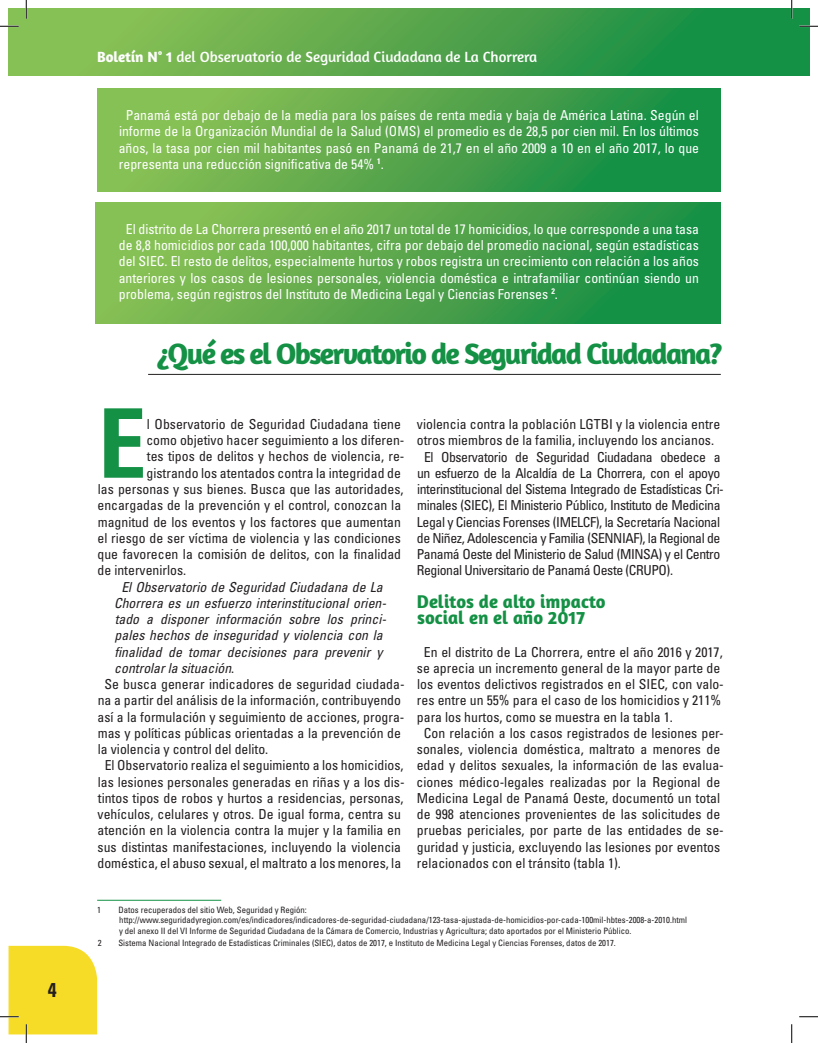
<style>
.page{position:relative;width:818px;height:1043px;background:#fff}
.page>*{position:absolute;margin:0;border:0;box-sizing:border-box;transform-origin:0 0}
.t1{font:700 condensed 96px "Univers LT Std";color:#149145}
.t2{font:700 30px "Amaranth";letter-spacing:-.06em;color:#149145}
.t3{font:700 condensed 20px "Univers LT Std";color:#231f20}
.t4{font:700 18.75px/16.2px "Amaranth";color:#149145}
.t5{font:15px "Amaranth";color:#fff}
.t6{font:condensed 13.75px "Univers LT Std";color:#231f20}
.t7{font:condensed 13.75px/16.2px "Univers LT Std";color:#fff;text-align:justify}
.t8{font:condensed 13.75px "Univers LT Std";letter-spacing:-.03em;color:#231f20}
.t9{font:italic condensed 13.75px "Univers LT Std";color:#231f20}
.t10{font:condensed 8.75px/10.5px "Univers LT Std";color:#231f20}
.s1{font-weight:700}
.s2{font-style:normal}
</style>
<div class="page">
<svg style="left:9px;top:9px;width:782px;height:67px;background:#52a64c"></svg>
<div style="left:792px;top:9px;width:17px;height:67px;background:#149145"></div>
<svg style="left:97px;top:88px;width:623px;height:104px;background:#53a64c"></svg>
<svg style="left:95px;top:203px;width:625px;height:120px;background:#53a64c"></svg>
<hr style="left:148px;top:374px;width:572px;height:1px;background:#231f20">
<hr style="left:97px;top:900px;width:124px;height:1px;background:#149145">
<svg style="left:0;top:25px;width:19px;height:2px"></svg>
<svg style="left:799px;top:25px;width:19px;height:2px"></svg>
<svg style="left:799px;top:1016px;width:19px;height:1px"></svg>
<svg style="left:25px;top:0;width:2px;height:19px"></svg>
<svg style="left:0;top:945px;width:97px;height:97px"></svg>
<svg style="left:790px;top:0;width:2px;height:19px"></svg>
<svg style="left:791px;top:1024px;width:1px;height:18px"></svg>
<h3 class="t3" style="left:48px;top:978px;width:10px">4</h3>
<p class="t5" style="left:97px;top:48px;width:441px"><span class="s1">Boletín N° 1</span> del Observatorio de Seguridad Ciudadana de La Chorrera</p>
<p class="t7" style="left:119px;top:107px;width:582px;text-indent:7px">Panamá está por debajo de la media para los países de renta media y baja de América Latina. Según el informe de la Organización Mundial de la Salud (OMS) el promedio es de 28,5 por cien mil. En los últimos años, la tasa por cien mil habitantes pasó en Panamá de 21,7 en el año 2009 a 10 en el año 2017, lo que representa una reducción significativa de 54% <sup>1</sup>.</p>
<p class="t7" style="left:119px;top:221px;width:582px;text-indent:7px">El distrito de La Chorrera presentó en el año 2017 un total de 17 homicidios, lo que corresponde a una tasa de 8,8 homicidios por cada 100,000 habitantes, cifra por debajo del promedio nacional, según estadísticas del SIEC. El resto de delitos, especialmente hurtos y robos registra un crecimiento con relación a los años anteriores y los casos de lesiones personales, violencia doméstica e intrafamiliar continúan siendo un problema, según registros del Instituto de Medicina Legal y Ciencias Forenses <sup>2</sup>.</p>
<h2 class="t2" style="left:156px;top:334px;width:568px">¿Qué es el Observatorio de Seguridad Ciudadana?</h2>
<h1 class="t1" style="left:98px;top:384px;width:50px">E</h1>
<p class="t6" style="left:147px;top:415px;width:255px">l Observatorio de Seguridad Ciudadana tiene</p>
<p class="t6" style="left:146px;top:431px;width:259px">como objetivo hacer seguimiento a los diferen-</p>
<p class="t6" style="left:147px;top:448px;width:259px">tes tipos de delitos y hechos de violencia, re-</p>
<p class="t6" style="left:146px;top:464px;width:256px">gistrando los atentados contra la integridad de</p>
<p class="t6" style="left:98px;top:480px;width:307px">las personas y sus bienes. Busca que las autoridades,</p>
<p class="t6" style="left:97px;top:496px;width:305px">encargadas de la prevención y el control, conozcan la</p>
<p class="t6" style="left:98px;top:513px;width:304px">magnitud de los eventos y los factores que aumentan</p>
<p class="t6" style="left:97px;top:529px;width:305px">el riesgo de ser víctima de violencia y las condiciones</p>
<p class="t6" style="left:97px;top:545px;width:305px">que favorecen la comisión de delitos, con la finalidad</p>
<p class="t6" style="left:97px;top:561px;width:90px">de intervenirlos.</p>
<p class="t9" style="left:121px;top:578px;width:263px">El Observatorio de Seguridad Ciudadana de La</p>
<p class="t9" style="left:114px;top:594px;width:273px">Chorrera es un esfuerzo interinstitucional orien-</p>
<p class="t9" style="left:115px;top:610px;width:273px">tado a disponer información sobre los princi-</p>
<p class="t9" style="left:115px;top:626px;width:269px">pales hechos de inseguridad y violencia con la</p>
<p class="t9" style="left:114px;top:643px;width:270px">finalidad de tomar decisiones para prevenir y</p>
<p class="t9" style="left:114px;top:659px;width:121px">controlar la situación<span class="s2">.</span></p>
<p class="t6" style="left:104px;top:675px;width:301px">Se busca generar indicadores de seguridad ciudada-</p>
<p class="t6" style="left:98px;top:691px;width:305px">na a partir del análisis de la información, contribuyendo</p>
<p class="t6" style="left:97px;top:708px;width:308px">así a la formulación y seguimiento de acciones, progra-</p>
<p class="t6" style="left:98px;top:724px;width:304px">mas y políticas públicas orientadas a la prevención de</p>
<p class="t6" style="left:98px;top:740px;width:172px">la violencia y control del delito.</p>
<p class="t6" style="left:105px;top:756px;width:300px">El Observatorio realiza el seguimiento a los homicidios,</p>
<p class="t6" style="left:98px;top:773px;width:308px">las lesiones personales generadas en riñas y a los dis-</p>
<p class="t6" style="left:98px;top:789px;width:307px">tintos tipos de robos y hurtos a residencias, personas,</p>
<p class="t6" style="left:98px;top:805px;width:305px">vehículos, celulares y otros. De igual forma, centra su</p>
<p class="t6" style="left:97px;top:821px;width:305px">atención en la violencia contra la mujer y la familia en</p>
<p class="t6" style="left:98px;top:838px;width:305px">sus distintas manifestaciones, incluyendo la violencia</p>
<p class="t6" style="left:98px;top:854px;width:305px">doméstica, el abuso sexual, el maltrato a los menores, la</p>
<p class="t6" style="left:417px;top:415px;width:305px">violencia contra la población LGTBI y la violencia entre</p>
<p class="t6" style="left:417px;top:431px;width:299px">otros miembros de la familia, incluyendo los ancianos.</p>
<p class="t8" style="left:424px;top:448px;width:298px">El Observatorio de Seguridad Ciudadana obedece a</p>
<p class="t8" style="left:417px;top:464px;width:305px">un esfuerzo de la Alcaldía de La Chorrera, con el apoyo</p>
<p class="t8" style="left:417px;top:480px;width:308px">interinstitucional del Sistema Integrado de Estadísticas Cri-</p>
<p class="t8" style="left:417px;top:496px;width:305px">minales (SIEC), El Ministerio Público, Instituto de Medicina</p>
<p class="t8" style="left:417px;top:513px;width:305px">Legal y Ciencias Forenses (IMELCF), la Secretaría Nacional</p>
<p class="t8" style="left:417px;top:529px;width:305px">de Niñez, Adolescencia y Familia (SENNIAF), la Regional de</p>
<p class="t8" style="left:417px;top:545px;width:305px">Panamá Oeste del Ministerio de Salud (MINSA) y el Centro</p>
<p class="t8" style="left:417px;top:561px;width:257px">Regional Universitario de Panamá Oeste (CRUPO).</p>
<h3 class="t4" style="left:417px;top:592px;width:190px">Delitos de alto impacto social en el año 2017</h3>
<p class="t6" style="left:424px;top:643px;width:300px">En el distrito de La Chorrera, entre el año 2016 y 2017,</p>
<p class="t6" style="left:417px;top:659px;width:305px">se aprecia un incremento general de la mayor parte de</p>
<p class="t6" style="left:417px;top:675px;width:308px">los eventos delictivos registrados en el SIEC, con valo-</p>
<p class="t6" style="left:417px;top:691px;width:306px">res entre un 55% para el caso de los homicidios y 211%</p>
<p class="t6" style="left:417px;top:708px;width:257px">para los hurtos, como se muestra en la tabla 1.</p>
<p class="t6" style="left:424px;top:724px;width:301px">Con relación a los casos registrados de lesiones per-</p>
<p class="t6" style="left:417px;top:740px;width:305px">sonales, violencia doméstica, maltrato a menores de</p>
<p class="t6" style="left:417px;top:756px;width:308px">edad y delitos sexuales, la información de las evalua-</p>
<p class="t6" style="left:416px;top:773px;width:305px">ciones médico-legales realizadas por la Regional de</p>
<p class="t6" style="left:417px;top:789px;width:305px">Medicina Legal de Panamá Oeste, documentó un total</p>
<p class="t6" style="left:417px;top:805px;width:305px">de 998 atenciones provenientes de las solicitudes de</p>
<p class="t6" style="left:417px;top:821px;width:308px">pruebas periciales, por parte de las entidades de se-</p>
<p class="t6" style="left:417px;top:838px;width:305px">guridad y justicia, excluyendo las lesiones por eventos</p>
<p class="t6" style="left:417px;top:854px;width:205px">relacionados con el tránsito (tabla 1).</p>
<p class="t10" style="left:97px;top:904px;width:5px">1</p>
<p class="t10" style="left:118px;top:904px;width:570px">Datos recuperados del sitio Web, Seguridad y Región: http://www.seguridadyregion.com/es/indicadores/indicadores-de-seguridad-ciudadana/123-tasa-ajustada-de-homicidios-por-cada-100mil-hbtes-2008-a-2010.html y del anexo II del VI Informe de Seguridad Ciudadana de la Cámara de Comercio, Industrias y Agricultura; dato aportados por el Ministerio Público.</p>
<p class="t10" style="left:98px;top:937px;width:5px">2</p>
<p class="t10" style="left:118px;top:937px;width:499px">Sistema Nacional Integrado de Estadísticas Criminales (SIEC), datos de 2017, e Instituto de Medicina Legal y Ciencias Forenses, datos de 2017.</p>
</div>
